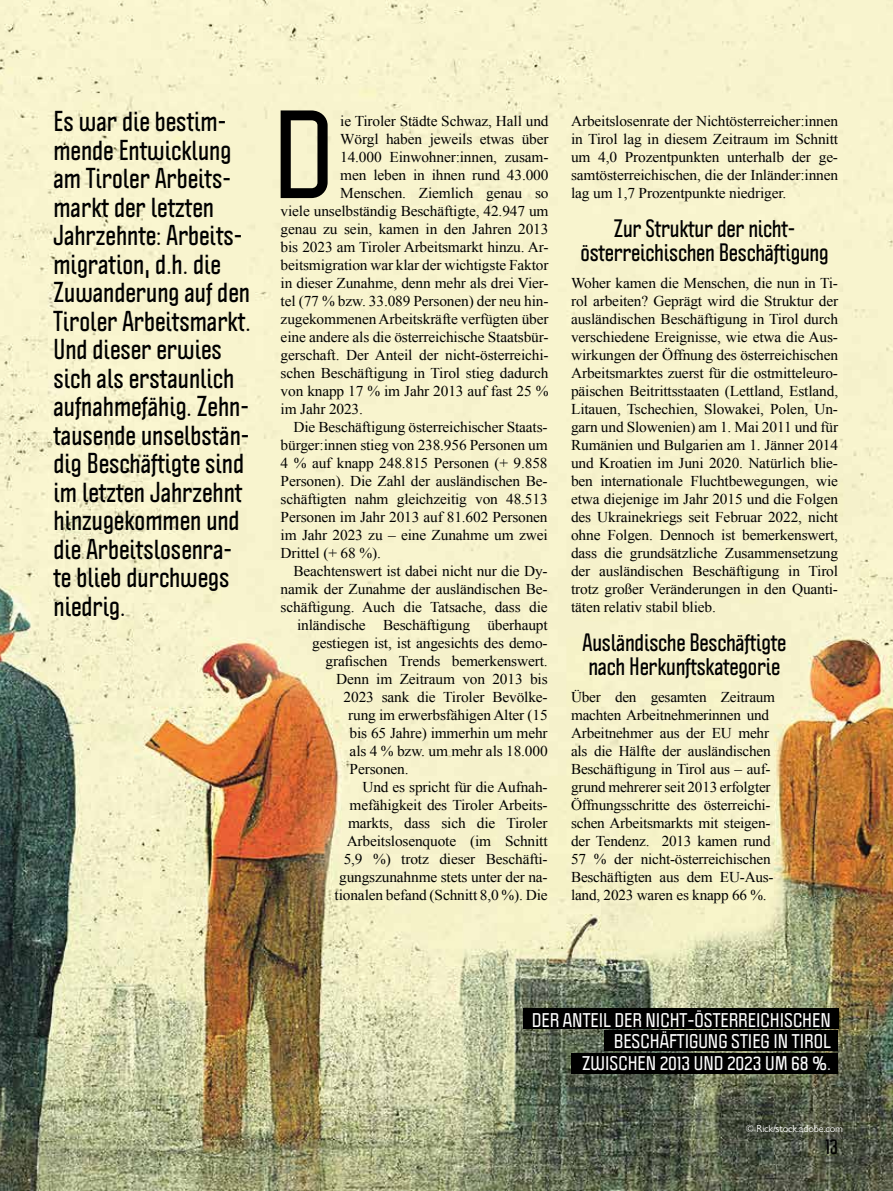
<style>
.page{position:relative;width:893px;height:1191px;background:#fff}
.page>*{position:absolute;margin:0;border:0;box-sizing:border-box;transform-origin:0 0}
.t1{font:700 109.5px "Politica";color:#000}
.t2{font:700 condensed 25.2px/28.5px "Politica";color:#000}
.t3{font:700 condensed 22.05px/24px "Politica";letter-spacing:-.01em;color:#000;text-align:center}
.t4{font:700 condensed 18.9px "Politica";color:#000}
.t5{font:700 17.4px/21.8px "Politica";color:#fff;text-align:right}
.t6{font:15px/18px "Times New Roman";letter-spacing:-.01em;color:#000;text-align:justify}
.t7{font:10.2px "Gill Sans Nova";letter-spacing:-.01em;color:#fff}
</style>
<div class="page">
<img style="left:0;top:0;width:893px;height:1191px">
<div style="left:523px;top:1008px;width:316px;height:20px;background:#000"></div>
<div style="left:571px;top:1053px;width:266px;height:20px;background:#000"></div>
<div style="left:604px;top:1030px;width:234px;height:21px;background:#000"></div>
<p class="t2" style="left:54px;top:106px;width:199px">Es war die bestim&shy;mende Entwicklung am Tiroler Arbeits&shy;markt der letzten<br>Jahrzehnte: Arbeits&shy;migration, d.h. die<br>Zuwanderung auf den<br>Tiroler Arbeitsmarkt.<br>Und dieser erwies sich als erstaunlich aufnahmefähig. Zehn&shy;tausende unselbstän&shy;dig Beschäftigte sind im letzten Jahrzehnt hinzugekommen und die Arbeitslosenra&shy;te blieb durchwegs niedrig.</p>
<h1 class="t1" style="left:272px;top:73px;width:64px">D</h1>
<p class="t6" style="left:340px;top:112px;width:210px">ie Tiroler Städte Schwaz, Hall und</p>
<p class="t6" style="left:340px;top:130px;width:210px">Wörgl haben jeweils etwas über</p>
<p class="t6" style="left:340px;top:148px;width:210px">14.000 Einwohner:innen, zusam-</p>
<p class="t6" style="left:340px;top:166px;width:210px">men leben in ihnen rund 43.000</p>
<p class="t6" style="left:340px;top:184px;width:210px">Menschen. Ziemlich genau so</p>
<p class="t6" style="left:281px;top:202px;width:269px">viele unselbständig Beschäftigte, 42.947 um</p>
<p class="t6" style="left:281px;top:220px;width:269px">genau zu sein, kamen in den Jahren 2013</p>
<p class="t6" style="left:281px;top:238px;width:269px">bis 2023 am Tiroler Arbeitsmarkt hinzu. Ar-</p>
<p class="t6" style="left:281px;top:256px;width:269px">beitsmigration war klar der wichtigste Faktor</p>
<p class="t6" style="left:281px;top:274px;width:269px">in dieser Zunahme, denn mehr als drei Vier-</p>
<p class="t6" style="left:281px;top:292px;width:269px">tel (77 % bzw. 33.089 Personen) der neu hin-</p>
<p class="t6" style="left:281px;top:310px;width:269px">zugekommenen Arbeitskräfte verfügten über</p>
<p class="t6" style="left:281px;top:328px;width:269px">eine andere als die österreichische Staatsbür-</p>
<p class="t6" style="left:281px;top:346px;width:269px">gerschaft. Der Anteil der nicht-österreichi-</p>
<p class="t6" style="left:281px;top:364px;width:269px">schen Beschäftigung in Tirol stieg dadurch</p>
<p class="t6" style="left:281px;top:382px;width:269px">von knapp 17 % im Jahr 2013 auf fast 25 %</p>
<p class="t6" style="left:281px;top:400px;width:84px">im Jahr 2023.</p>
<p class="t6" style="left:293px;top:418px;width:256px">Die Beschäftigung österreichischer Staats-</p>
<p class="t6" style="left:281px;top:436px;width:269px">bürger:innen stieg von 238.956 Personen um</p>
<p class="t6" style="left:281px;top:454px;width:268px">4 % auf knapp 248.815 Personen (+ 9.858</p>
<p class="t6" style="left:281px;top:472px;width:269px">Personen). Die Zahl der ausländischen Be-</p>
<p class="t6" style="left:281px;top:490px;width:269px">schäftigten nahm gleichzeitig von 48.513</p>
<p class="t6" style="left:281px;top:508px;width:269px">Personen im Jahr 2013 auf 81.602 Personen</p>
<p class="t6" style="left:281px;top:526px;width:269px">im Jahr 2023 zu – eine Zunahme um zwei</p>
<p class="t6" style="left:281px;top:544px;width:102px">Drittel (+ 68 %).</p>
<p class="t6" style="left:293px;top:562px;width:256px">Beachtenswert ist dabei nicht nur die Dy-</p>
<p class="t6" style="left:281px;top:580px;width:269px">namik der Zunahme der ausländischen Be-</p>
<p class="t6" style="left:281px;top:598px;width:269px">schäftigung. Auch die Tatsache, dass die</p>
<p class="t6" style="left:297px;top:616px;width:252px">inländische Beschäftigung überhaupt</p>
<p class="t6" style="left:312px;top:634px;width:237px">gestiegen ist, ist angesichts des demo-</p>
<p class="t6" style="left:326px;top:652px;width:224px">grafischen Trends bemerkenswert.</p>
<p class="t6" style="left:336px;top:670px;width:213px">Denn im Zeitraum von 2013 bis</p>
<p class="t6" style="left:344px;top:688px;width:206px">2023 sank die Tiroler Bevölke-</p>
<p class="t6" style="left:348px;top:706px;width:201px">rung im erwerbsfähigen Alter (15</p>
<p class="t6" style="left:350px;top:724px;width:200px">bis 65 Jahre) immerhin um mehr</p>
<p class="t6" style="left:350px;top:742px;width:200px">als 4 % bzw. um mehr als 18.000</p>
<p class="t6" style="left:350px;top:760px;width:61px">Personen.</p>
<p class="t6" style="left:362px;top:778px;width:187px">Und es spricht für die Aufnah-</p>
<p class="t6" style="left:350px;top:796px;width:200px">mefähigkeit des Tiroler Arbeits-</p>
<p class="t6" style="left:348px;top:814px;width:201px">markts, dass sich die Tiroler</p>
<p class="t6" style="left:347px;top:832px;width:203px">Arbeitslosenquote (im Schnitt</p>
<p class="t6" style="left:344px;top:850px;width:205px">5,9 %) trotz dieser Beschäfti-</p>
<p class="t6" style="left:339px;top:868px;width:210px">gungszunahnme stets unter der na-</p>
<p class="t6" style="left:335px;top:886px;width:214px">tionalen befand (Schnitt 8,0 %). Die</p>
<p class="t6" style="left:571px;top:112px;width:269px">Arbeitslosenrate der Nichtösterreicher:innen in Tirol lag in diesem Zeitraum im Schnitt um 4,0 Prozentpunkten unterhalb der ge&shy;samtösterreichischen, die der Inländer:innen lag um 1,7 Prozentpunkte niedriger.</p>
<h3 class="t3" style="left:580px;top:215px;width:250px">Zur Struktur der nicht&shy;österreichischen Beschäftigung</h3>
<p class="t6" style="left:571px;top:274px;width:269px">Woher kamen die Menschen, die nun in Ti&shy;rol arbeiten? Geprägt wird die Struktur der ausländischen Beschäftigung in Tirol durch verschiedene Ereignisse, wie etwa die Aus&shy;wirkungen der Öffnung des österreichischen Arbeitsmarktes zuerst für die ostmitteleuro&shy;päischen Beitrittsstaaten (Lettland, Estland, Litauen, Tschechien, Slowakei, Polen, Un&shy;garn und Slowenien) am 1. Mai 2011 und für Rumänien und Bulgarien am 1. Jänner 2014 und Kroatien im Juni 2020. Natürlich blie&shy;ben internationale Fluchtbewegungen, wie etwa diejenige im Jahr 2015 und die Folgen des Ukrainekriegs seit Februar 2022, nicht ohne Folgen. Dennoch ist bemerkenswert, dass die grundsätzliche Zusammensetzung der ausländischen Beschäftigung in Tirol trotz großer Veränderungen in den Quanti&shy;täten relativ stabil blieb.</p>
<h3 class="t3" style="left:582px;top:629px;width:205px;text-align:left">Ausländische Beschäftigte nach Herkunftskategorie</h3>
<p class="t6" style="left:571px;top:688px;width:206px;text-align:left">Über den gesamten Zeitraum machten Arbeitnehmerinnen und<br>Arbeitnehmer aus der EU mehr als die Hälfte der ausländischen<br>Beschäftigung in Tirol aus – auf&shy;grund mehrerer seit 2013 erfolgter<br>Öffnungsschritte des österreichi&shy;schen Arbeitsmarkts mit steigen&shy;der Tendenz. 2013 kamen rund<br>57 % der nicht-österreichischen<br>Beschäftigten aus dem EU-Aus&shy;land, 2023 waren es knapp 66 %.</p>
<p class="t5" style="left:532px;top:1008px;width:301px">DER ANTEIL DER NICHT-ÖSTERREICHISCHEN<br>BESCHÄFTIGUNG STIEG IN TIROL<br>ZWISCHEN 2013 UND 2023 UM 68 %.</p>
<p class="t7" style="left:746px;top:1122px;width:99px">© Rick/stock.adobe.com</p>
<p class="t4" style="left:825px;top:1132px;width:15px">13</p>
</div>
